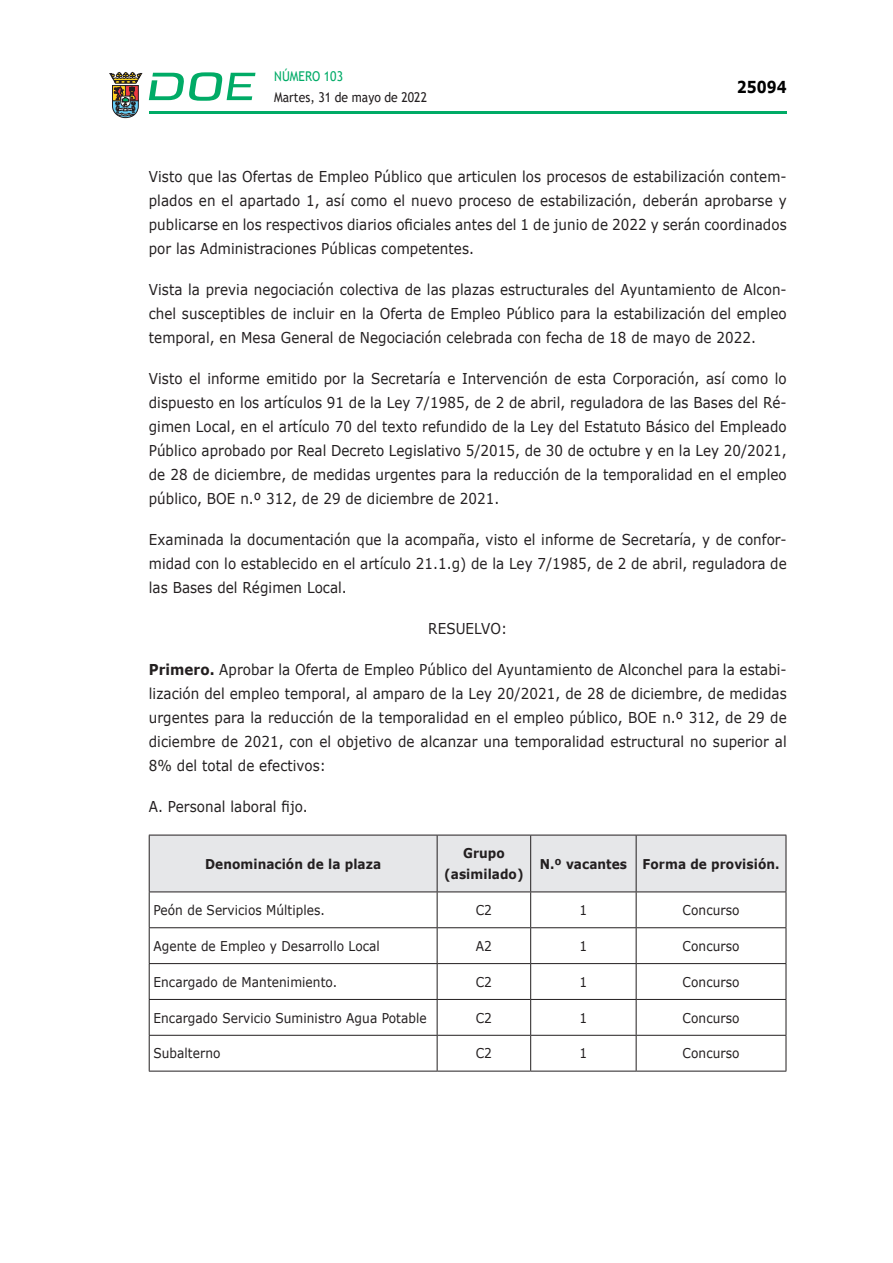
<style>
.page{position:relative;width:893px;height:1263px;background:#fff}
.page>*{position:absolute;margin:0;border:0;box-sizing:border-box;transform-origin:0 0}
.t1{font:700 16.5px "Verdana";color:#000;scale:.85 1}
.CUERPO_DE_TEXTO{font:15px/24px "Verdana";letter-spacing:.005em;color:#231f20;text-align:justify;scale:.9 1}
.CUERPO_DE_TEXTO-2{font:13.5px "Verdana";letter-spacing:.005em;color:#231f20;scale:.9 1}
.TABLATITULO{font:700 13.5px "Verdana";letter-spacing:.005em;color:#231f20;scale:.9 1}
.t2{font:13.5px "Trebuchet MS";color:#231f20;scale:.9 1}
.t3{font:13.5px "Trebuchet MS";color:#00ab67;scale:.9 1}
.s1{font-weight:700}
</style>
<div class="page">
<hr style="left:149px;top:111px;width:638px;height:3px;background:#00ab66">
<svg style="left:109px;top:72px;width:33px;height:46px"></svg>
<svg style="left:149px;top:72px;width:106px;height:29px"></svg>
<div style="left:150px;top:836px;width:636px;height:55px;background:#e6e7e9"></div>
<hr style="left:149px;top:835px;width:288px;height:1px;background:#231f20">
<hr style="left:149px;top:835px;width:1px;height:56px;background:#231f20">
<hr style="left:437px;top:835px;width:94px;height:1px;background:#231f20">
<hr style="left:437px;top:835px;width:1px;height:56px;background:#231f20">
<hr style="left:531px;top:835px;width:105px;height:1px;background:#231f20">
<hr style="left:530px;top:835px;width:1px;height:56px;background:#231f20">
<hr style="left:636px;top:835px;width:150px;height:1px;background:#231f20">
<hr style="left:636px;top:835px;width:1px;height:56px;background:#231f20">
<hr style="left:786px;top:835px;width:1px;height:56px;background:#231f20">
<hr style="left:149px;top:891px;width:288px;height:1px;background:#231f20">
<hr style="left:149px;top:892px;width:1px;height:35px;background:#231f20">
<hr style="left:437px;top:891px;width:94px;height:1px;background:#231f20">
<hr style="left:437px;top:892px;width:1px;height:35px;background:#231f20">
<hr style="left:531px;top:891px;width:105px;height:1px;background:#231f20">
<hr style="left:530px;top:892px;width:1px;height:35px;background:#231f20">
<hr style="left:636px;top:891px;width:150px;height:1px;background:#231f20">
<hr style="left:636px;top:892px;width:1px;height:35px;background:#231f20">
<hr style="left:786px;top:892px;width:1px;height:35px;background:#231f20">
<hr style="left:149px;top:927px;width:288px;height:1px;background:#231f20">
<hr style="left:149px;top:928px;width:1px;height:35px;background:#231f20">
<hr style="left:437px;top:927px;width:94px;height:1px;background:#231f20">
<hr style="left:437px;top:928px;width:1px;height:35px;background:#231f20">
<hr style="left:531px;top:927px;width:105px;height:1px;background:#231f20">
<hr style="left:530px;top:928px;width:1px;height:35px;background:#231f20">
<hr style="left:636px;top:927px;width:150px;height:1px;background:#231f20">
<hr style="left:636px;top:928px;width:1px;height:35px;background:#231f20">
<hr style="left:786px;top:928px;width:1px;height:35px;background:#231f20">
<hr style="left:149px;top:963px;width:288px;height:1px;background:#231f20">
<hr style="left:149px;top:964px;width:1px;height:35px;background:#231f20">
<hr style="left:437px;top:963px;width:94px;height:1px;background:#231f20">
<hr style="left:437px;top:964px;width:1px;height:35px;background:#231f20">
<hr style="left:531px;top:963px;width:105px;height:1px;background:#231f20">
<hr style="left:530px;top:964px;width:1px;height:35px;background:#231f20">
<hr style="left:636px;top:963px;width:150px;height:1px;background:#231f20">
<hr style="left:636px;top:964px;width:1px;height:35px;background:#231f20">
<hr style="left:786px;top:964px;width:1px;height:35px;background:#231f20">
<hr style="left:149px;top:999px;width:288px;height:1px;background:#231f20">
<hr style="left:149px;top:1000px;width:1px;height:35px;background:#231f20">
<hr style="left:437px;top:999px;width:94px;height:1px;background:#231f20">
<hr style="left:437px;top:1000px;width:1px;height:35px;background:#231f20">
<hr style="left:531px;top:999px;width:105px;height:1px;background:#231f20">
<hr style="left:530px;top:1000px;width:1px;height:35px;background:#231f20">
<hr style="left:636px;top:999px;width:150px;height:1px;background:#231f20">
<hr style="left:636px;top:1000px;width:1px;height:35px;background:#231f20">
<hr style="left:786px;top:1000px;width:1px;height:35px;background:#231f20">
<hr style="left:149px;top:1035px;width:288px;height:1px;background:#231f20">
<hr style="left:149px;top:1036px;width:1px;height:35px;background:#231f20">
<hr style="left:437px;top:1035px;width:94px;height:1px;background:#231f20">
<hr style="left:437px;top:1036px;width:1px;height:35px;background:#231f20">
<hr style="left:531px;top:1035px;width:105px;height:1px;background:#231f20">
<hr style="left:530px;top:1036px;width:1px;height:35px;background:#231f20">
<hr style="left:636px;top:1035px;width:150px;height:1px;background:#231f20">
<hr style="left:636px;top:1036px;width:1px;height:35px;background:#231f20">
<hr style="left:786px;top:1036px;width:1px;height:35px;background:#231f20">
<hr style="left:149px;top:1071px;width:288px;height:1px;background:#231f20">
<hr style="left:437px;top:1071px;width:94px;height:1px;background:#231f20">
<hr style="left:531px;top:1071px;width:105px;height:1px;background:#231f20">
<hr style="left:636px;top:1071px;width:150px;height:1px;background:#231f20">
<p class="t3" style="left:274px;top:67px;width:78px">NÚMERO 103</p>
<p class="t2" style="left:274px;top:88px;width:171px">Martes, 31 de mayo de 2022</p>
<p class="t1" style="left:737px;top:75px;width:60px">25094</p>
<p class="CUERPO_DE_TEXTO" style="left:149px;top:164px;width:710px">Visto que las Ofertas de Empleo Público que articulen los procesos de estabilización contem&shy;plados en el apartado 1, así como el nuevo proceso de estabilización, deberán aprobarse y publicarse en los respectivos diarios oficiales antes del 1 de junio de 2022 y serán coordinados por las Administraciones Públicas competentes.</p>
<p class="CUERPO_DE_TEXTO" style="left:149px;top:277px;width:710px">Vista la previa negociación colectiva de las plazas estructurales del Ayuntamiento de Alcon&shy;chel susceptibles de incluir en la Oferta de Empleo Público para la estabilización del empleo temporal, en Mesa General de Negociación celebrada con fecha de 18 de mayo de 2022.</p>
<p class="CUERPO_DE_TEXTO" style="left:149px;top:366px;width:710px">Visto el informe emitido por la Secretaría e Intervención de esta Corporación, así como lo dispuesto en los artículos 91 de la Ley 7/1985, de 2 de abril, reguladora de las Bases del Ré&shy;gimen Local, en el artículo 70 del texto refundido de la Ley del Estatuto Básico del Empleado Público aprobado por Real Decreto Legislativo 5/2015, de 30 de octubre y en la Ley 20/2021, de 28 de diciembre, de medidas urgentes para la reducción de la temporalidad en el empleo público, BOE n.º 312, de 29 de diciembre de 2021.</p>
<p class="CUERPO_DE_TEXTO" style="left:149px;top:527px;width:710px">Examinada la documentación que la acompaña, visto el informe de Secretaría, y de confor&shy;midad con lo establecido en el artículo 21.1.g) de la Ley 7/1985, de 2 de abril, reguladora de las Bases del Régimen Local.</p>
<p class="CUERPO_DE_TEXTO" style="left:428px;top:616px;width:89px">RESUELVO:</p>
<p class="CUERPO_DE_TEXTO" style="left:149px;top:657px;width:710px"><span class="s1">Primero.</span> Aprobar la Oferta de Empleo Público del Ayuntamiento de Alconchel para la estabi&shy;lización del empleo temporal, al amparo de la Ley 20/2021, de 28 de diciembre, de medidas urgentes para la reducción de la temporalidad en el empleo público, BOE n.º 312, de 29 de diciembre de 2021, con el objetivo de alcanzar una temporalidad estructural no superior al 8% del total de efectivos:</p>
<p class="CUERPO_DE_TEXTO" style="left:149px;top:794px;width:178px">A. Personal laboral fijo.</p>
<p class="TABLATITULO" style="left:205px;top:854px;width:197px">Denominación de la plaza</p>
<p class="TABLATITULO" style="left:463px;top:844px;width:48px">Grupo</p>
<p class="TABLATITULO" style="left:444px;top:865px;width:90px">(asimilado)</p>
<p class="TABLATITULO" style="left:540px;top:854px;width:99px">N.º vacantes</p>
<p class="TABLATITULO" style="left:643px;top:854px;width:154px">Forma de provisión.</p>
<p class="CUERPO_DE_TEXTO-2" style="left:153px;top:901px;width:192px">Peón de Servicios Múltiples.</p>
<p class="CUERPO_DE_TEXTO-2" style="left:476px;top:901px;width:20px">C2</p>
<p class="CUERPO_DE_TEXTO-2" style="left:580px;top:901px;width:10px">1</p>
<p class="CUERPO_DE_TEXTO-2" style="left:683px;top:901px;width:65px">Concurso</p>
<p class="CUERPO_DE_TEXTO-2" style="left:153px;top:937px;width:253px">Agente de Empleo y Desarrollo Local</p>
<p class="CUERPO_DE_TEXTO-2" style="left:476px;top:937px;width:19px">A2</p>
<p class="CUERPO_DE_TEXTO-2" style="left:580px;top:937px;width:10px">1</p>
<p class="CUERPO_DE_TEXTO-2" style="left:683px;top:937px;width:65px">Concurso</p>
<p class="CUERPO_DE_TEXTO-2" style="left:153px;top:972px;width:206px">Encargado de Mantenimiento.</p>
<p class="CUERPO_DE_TEXTO-2" style="left:476px;top:972px;width:20px">C2</p>
<p class="CUERPO_DE_TEXTO-2" style="left:580px;top:972px;width:10px">1</p>
<p class="CUERPO_DE_TEXTO-2" style="left:683px;top:972px;width:65px">Concurso</p>
<p class="CUERPO_DE_TEXTO-2" style="left:153px;top:1008px;width:305px">Encargado Servicio Suministro Agua Potable</p>
<p class="CUERPO_DE_TEXTO-2" style="left:476px;top:1008px;width:20px">C2</p>
<p class="CUERPO_DE_TEXTO-2" style="left:580px;top:1008px;width:10px">1</p>
<p class="CUERPO_DE_TEXTO-2" style="left:683px;top:1008px;width:65px">Concurso</p>
<p class="CUERPO_DE_TEXTO-2" style="left:153px;top:1044px;width:76px">Subalterno</p>
<p class="CUERPO_DE_TEXTO-2" style="left:476px;top:1044px;width:20px">C2</p>
<p class="CUERPO_DE_TEXTO-2" style="left:580px;top:1044px;width:10px">1</p>
<p class="CUERPO_DE_TEXTO-2" style="left:683px;top:1044px;width:65px">Concurso</p>
</div>
